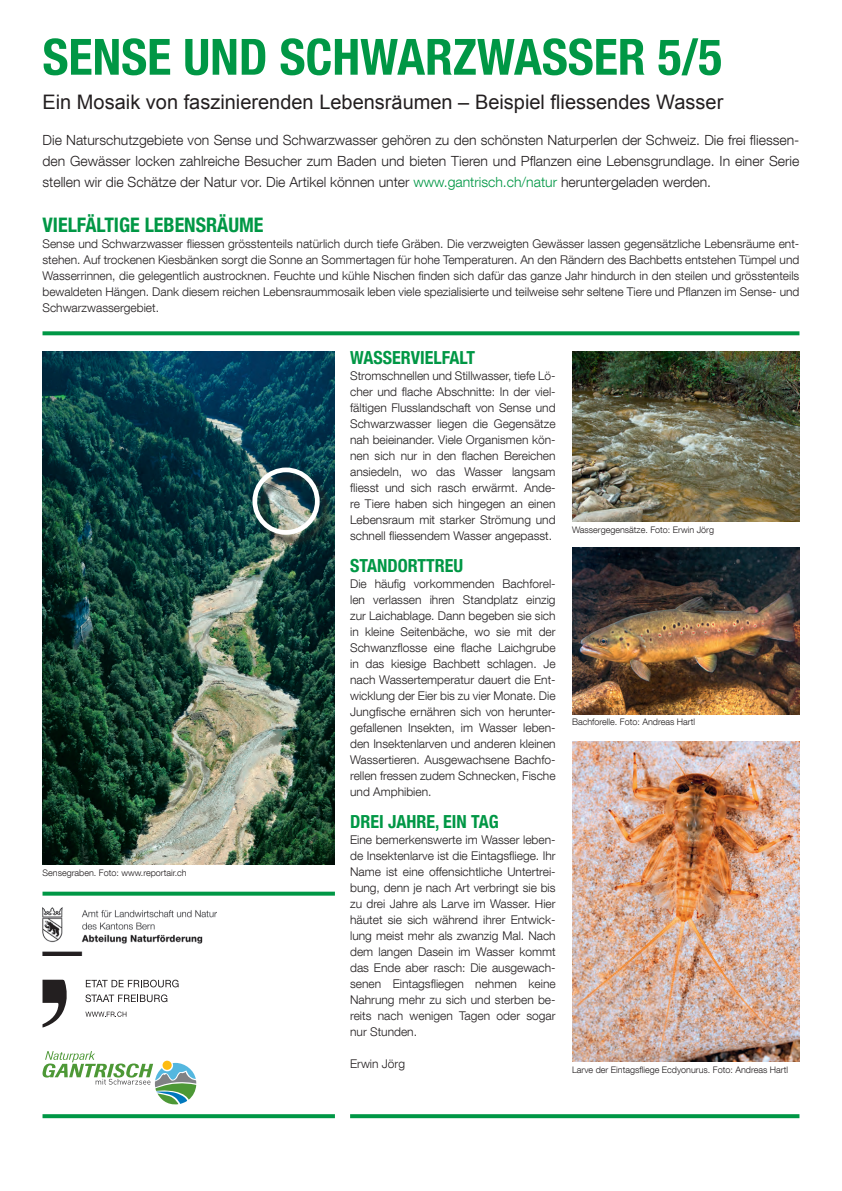
<style>
.page{position:relative;width:842px;height:1191px;background:#fff}
.page>*{position:absolute;margin:0;border:0;box-sizing:border-box;transform-origin:0 0}
.t1{font:700 condensed 50px "Helvetica Neue LT Com";color:#009745}
.t2{font:20px "Arial";color:#231f20}
.t3{font:700 condensed 20px "Helvetica Neue LT Com";color:#009745}
.t4{font:700 condensed 18px "Helvetica Neue LT Com";color:#009745}
.t5{font:300 14px/21px "Helvetica Neue LT Com";color:#231f20;text-align:justify}
.t6{font:300 12px/16px "Helvetica Neue LT Com";color:#231f20;text-align:justify}
.t7{font:300 9px "Helvetica Neue LT Com";color:#231f20}
.s1{color:#009745}
</style>
<div class="page">
<img style="left:43px;top:351px;width:292px;height:514px">
<img style="left:572px;top:351px;width:227px;height:171px">
<img style="left:572px;top:741px;width:227px;height:320px">
<img style="left:572px;top:547px;width:227px;height:167px">
<img style="left:43px;top:907px;width:173px;height:48px">
<svg style="left:43px;top:331px;width:756px;height:4px;background:#149f53"></svg>
<svg style="left:43px;top:891px;width:292px;height:4px"></svg>
<svg style="left:43px;top:1114px;width:292px;height:4px"></svg>
<svg style="left:350px;top:1114px;width:449px;height:4px;background:#0c9b4d"></svg>
<div style="left:254px;top:469px;width:78px;height:78px;background:#231f20;opacity:.75"></div>
<div style="left:252px;top:467px;width:68px;height:68px;border:5px solid #fff;border-radius:50%"></div>
<svg style="left:43px;top:979px;width:24px;height:48px"></svg>
<svg style="left:86px;top:979px;width:93px;height:8px"></svg>
<svg style="left:85px;top:994px;width:82px;height:8px"></svg>
<svg style="left:85px;top:1011px;width:41px;height:6px"></svg>
<svg style="left:43px;top:1051px;width:153px;height:54px"></svg>
<h1 class="t1" style="left:43px;top:27px;width:681px">SENSE UND SCHWARZWASSER 5/5</h1>
<h2 class="t2" style="left:43px;top:89px;width:682px">Ein Mosaik von faszinierenden Lebensräumen – Beispiel fliessendes Wasser</h2>
<p class="t5" style="left:43px;top:129px;width:758px">Die Naturschutzgebiete von Sense und Schwarzwasser gehören zu den schönsten Naturperlen der Schweiz. Die frei fliessen&shy;den Gewässer locken zahlreiche Besucher zum Baden und bieten Tieren und Pflanzen eine Lebensgrundlage. In einer Serie stellen wir die Schätze der Natur vor. Die Artikel können unter <span class="s1">www.gantrisch.ch/natur</span> heruntergeladen werden.</p>
<h2 class="t3" style="left:43px;top:213px;width:223px">VIELFÄLTIGE LEBENSRÄUME</h2>
<p class="t6" style="left:43px;top:236px;width:758px">Sense und Schwarzwasser fliessen grösstenteils natürlich durch tiefe Gräben. Die verzweigten Gewässer lassen gegensätzliche Lebensräume ent&shy;stehen. Auf trockenen Kiesbänken sorgt die Sonne an Sommertagen für hohe Temperaturen. An den Rändern des Bachbetts entstehen Tümpel und Wasserrinnen, die gelegentlich austrocknen. Feuchte und kühle Nischen finden sich dafür das ganze Jahr hindurch in den steilen und grösstenteils bewaldeten Hängen. Dank diesem reichen Lebensraummosaik leben viele spezialisierte und teilweise sehr seltene Tiere und Pflanzen im Sense- und Schwarzwassergebiet.</p>
<p class="t7" style="left:43px;top:867px;width:146px">Sensegraben. Foto: www.reportair.ch</p>
<h3 class="t4" style="left:350px;top:347px;width:127px">WASSERVIELFALT</h3>
<p class="t6" style="left:350px;top:368px;width:207px">Stromschnellen und Stillwasser, tiefe Lö&shy;cher und flache Abschnitte: In der viel&shy;fältigen Flusslandschaft von Sense und Schwarzwasser liegen die Gegensätze nah beieinander. Viele Organismen kön&shy;nen sich nur in den flachen Bereichen ansiedeln, wo das Wasser langsam fliesst und sich rasch erwärmt. Ande&shy;re Tiere haben sich hingegen an einen Lebensraum mit starker Strömung und schnell fliessendem Wasser angepasst.</p>
<h3 class="t4" style="left:350px;top:555px;width:114px">STANDORTTREU</h3>
<p class="t6" style="left:350px;top:576px;width:207px">Die häufig vorkommenden Bachforel&shy;len verlassen ihren Standplatz einzig zur Laichablage. Dann begeben sie sich in kleine Seitenbäche, wo sie mit der Schwanzflosse eine flache Laichgrube in das kiesige Bachbett schlagen. Je nach Wassertemperatur dauert die Ent&shy;wicklung der Eier bis zu vier Monate. Die Jungfische ernähren sich von herunter&shy;gefallenen Insekten, im Wasser leben&shy;den Insektenlarven und anderen kleinen Wassertieren. Ausgewachsene Bachfo&shy;rellen fressen zudem Schnecken, Fische und Amphibien.</p>
<h3 class="t4" style="left:350px;top:811px;width:150px">DREI JAHRE, EIN TAG</h3>
<p class="t6" style="left:350px;top:832px;width:207px">Eine bemerkenswerte im Wasser leben&shy;de Insektenlarve ist die Eintagsfliege. Ihr Name ist eine offensichtliche Untertrei&shy;bung, denn je nach Art verbringt sie bis zu drei Jahre als Larve im Wasser. Hier häutet sie sich während ihrer Entwick&shy;lung meist mehr als zwanzig Mal. Nach dem langen Dasein im Wasser kommt das Ende aber rasch: Die ausgewach&shy;senen Eintagsfliegen nehmen keine Nahrung mehr zu sich und sterben be&shy;reits nach wenigen Tagen oder sogar nur Stunden.</p>
<p class="t6" style="left:350px;top:1055px;width:56px">Erwin Jörg</p>
<p class="t7" style="left:572px;top:524px;width:144px">Wassergegensätze. Foto: Erwin Jörg</p>
<p class="t7" style="left:572px;top:716px;width:125px">Bachforelle. Foto: Andreas Hartl</p>
<p class="t7" style="left:572px;top:1064px;width:218px">Larve der Eintagsfliege Ecdyonurus. Foto: Andreas Hartl</p>
</div>
